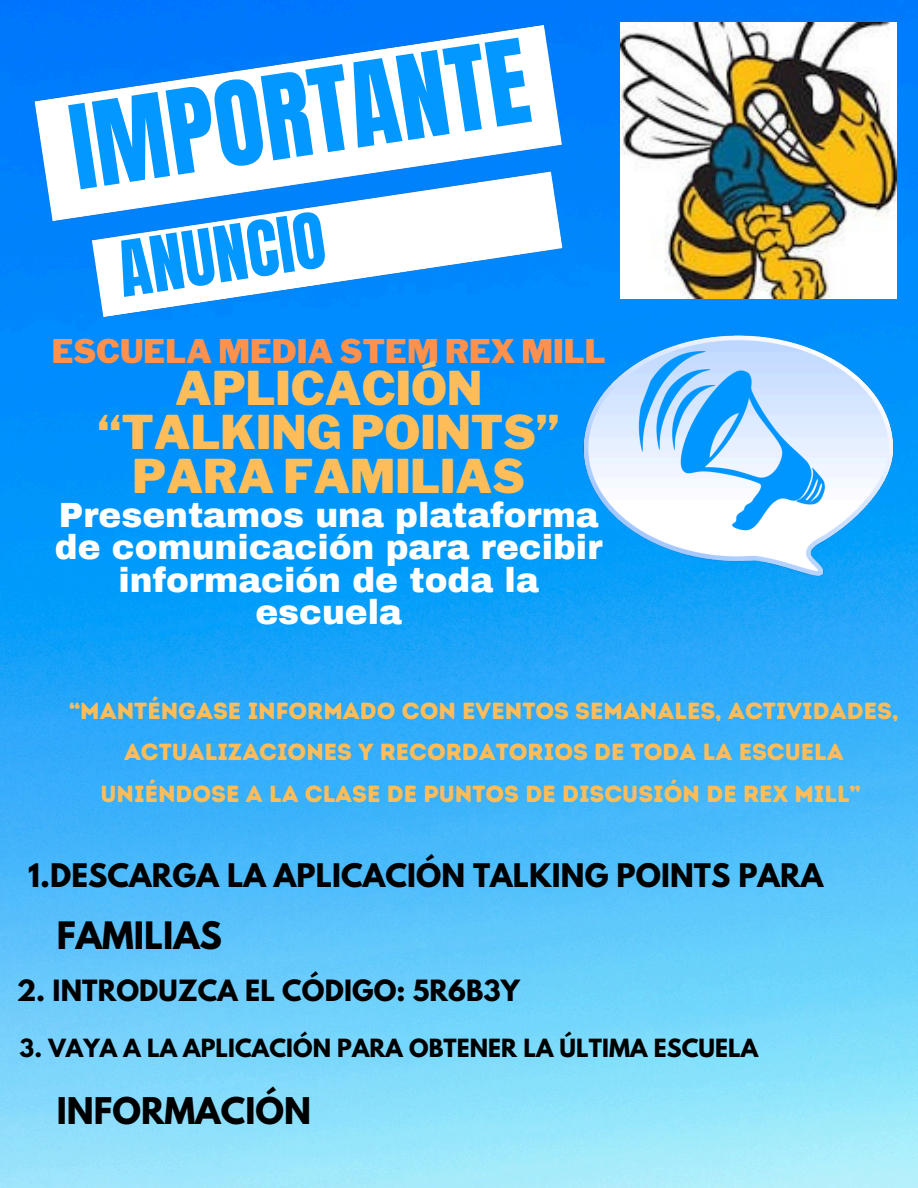
<style>
.page{position:relative;width:918px;height:1188px;background:#fff}
.page>*{position:absolute;margin:0;border:0;box-sizing:border-box;transform-origin:0 0}
.t1{font:99px "Anton";color:#0398ff}
.t2{font:65.25px "Anton";color:#0398ff}
.t3{font:900 46.2px/43.8px "Libre Franklin";color:#ffbd59;text-align:center}
.t4{font:900 34.2px/32.7px "Archivo";color:#fff;text-align:center}
.t5{font:700 33.45px "League Spartan";color:#000}
.t6{font:700 32.7px "League Spartan";color:#000}
.t7{font:900 32.4px "Libre Franklin";color:#ff914d}
.t8{font:700 28.8px "League Spartan";letter-spacing:.005em;color:#000}
.t9{font:700 25.95px "League Spartan";letter-spacing:.005em;color:#000}
.t10{font:23.4px/41.7px "Intro Rust Base";color:#ffbd59;text-align:center}
.t11{font:700 22.2px "League Spartan";letter-spacing:.005em;color:#000}
</style>
<div class="page">
<img style="left:0;top:0;width:918px;height:1188px">
<img style="left:27px;top:17px;width:542px;height:307px">
<img style="left:576px;top:328px;width:324px;height:256px">
<img style="left:621px;top:23px;width:276px;height:275px">
<p class="t1" style="left:60px;top:80px;width:463px;rotate:-9deg">IMPORTANTE</p>
<h4 class="t2" style="left:112px;top:225px;width:209px;rotate:-9deg">ANUNCIO</h4>
<p class="t7" style="left:52px;top:332px;width:555px">ESCUELA MEDIA STEM REX MILL</p>
<p class="t3" style="left:98px;top:366px;width:463px">APLICACIÓN “TALKING POINTS”<br>PARA FAMILIAS</p>
<p class="t4" style="left:55px;top:499px;width:549px">Presentamos una plataforma de comunicación para recibir información de toda la escuela</p>
<h6 class="t10" style="left:69px;top:690px;width:831px">“MANTÉNGASE INFORMADO CON EVENTOS SEMANALES, ACTIVIDADES,<br>ACTUALIZACIONES Y RECORDATORIOS DE TODA LA ESCUELA<br>UNIÉNDOSE A LA CLASE DE PUNTOS DE DISCUSIÓN DE REX MILL”</h6>
<p class="t8" style="left:28px;top:861px;width:797px">1.DESCARGA LA APLICACIÓN TALKING POINTS PARA</p>
<p class="t5" style="left:57px;top:919px;width:167px">FAMILIAS</p>
<h5 class="t9" style="left:17px;top:977px;width:505px">2. INTRODUZCA EL CÓDIGO: 5R6B3Y</h5>
<h3 class="t11" style="left:20px;top:1037px;width:740px">3. VAYA A LA APLICACIÓN PARA OBTENER LA ÚLTIMA ESCUELA</h3>
<h5 class="t6" style="left:57px;top:1094px;width:256px">INFORMACIÓN</h5>
</div>
